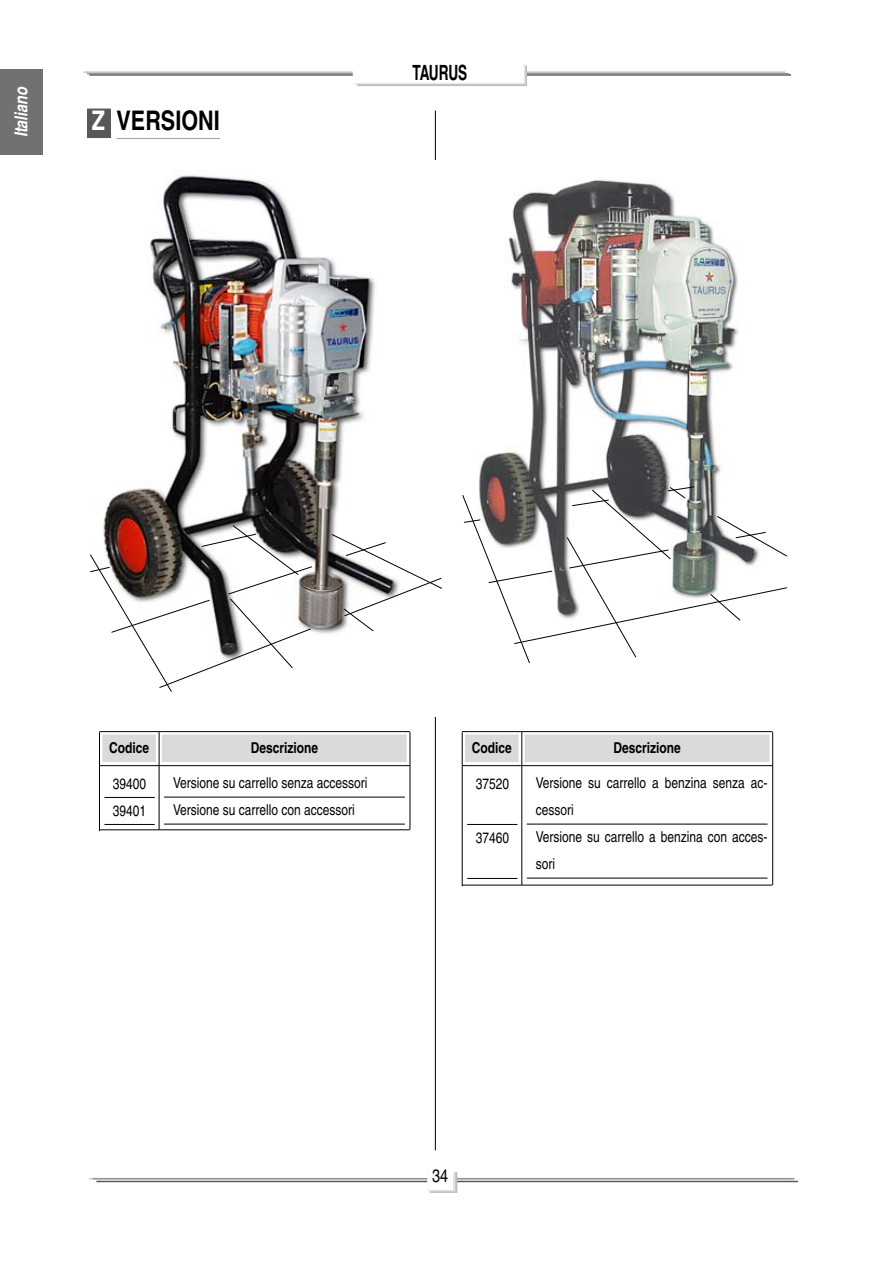
<style>
.page{position:relative;width:893px;height:1263px;background:#fff}
.page>*{position:absolute;margin:0;border:0;box-sizing:border-box;transform-origin:0 0}
.t1{font:700 27px "Helvetica";color:#000;scale:.8 1}
.t2{font:700 21px "Helvetica";letter-spacing:-.02em;color:#000;scale:.65 1}
.t3{font:italic 700 18px "Helvetica";color:#fff;scale:.8 1}
.t4{font:18px "Helvetica";color:#000;scale:.8 1}
.t5{font:15px/27px "Helvetica";color:#000;scale:.8 1}
.t6{font:700 15px "Helvetica";color:#000;scale:.8 1}
.s1{color:#fff}
</style>
<div class="page">
<hr style="left:89px;top:74px;width:702px;height:2px;background:#58585a">
<hr style="left:84px;top:71px;width:701px;height:2px;background:#c5c6c8">
<hr style="left:87px;top:73px;width:702px;height:1px;background:#929395">
<hr style="left:96px;top:1181px;width:702px;height:1px;background:#58585a">
<hr style="left:89px;top:1178px;width:702px;height:1px;background:#c5c6c8">
<hr style="left:93px;top:1178px;width:702px;height:1px;background:#929395">
<div style="left:430px;top:1172px;width:27px;height:21px;background:#cacbcd"></div>
<div style="left:427px;top:1172px;width:28px;height:19px;background:#e3e4e5"></div>
<div style="left:427px;top:1170px;width:26px;height:20px;background:#fff"></div>
<div style="left:357px;top:65px;width:170px;height:21px;background:#c8c9ca"></div>
<div style="left:355px;top:65px;width:170px;height:19px;background:#e3e4e5"></div>
<div style="left:353px;top:64px;width:171px;height:19px;background:#fff"></div>
<div style="left:0;top:70px;width:42px;height:85px;background:#707173"></div>
<hr style="left:435px;top:111px;width:1px;height:1039px;background:#000">
<div style="left:423px;top:160px;width:25px;height:557px;background:#fff"></div>
<img style="left:103px;top:175px;width:272px;height:459px">
<img style="left:479px;top:180px;width:259px;height:306px">
<svg style="left:90px;top:525px;width:222px;height:167px"></svg>
<svg style="left:332px;top:534px;width:110px;height:97px"></svg>
<svg style="left:462px;top:486px;width:325px;height:177px"></svg>
<div style="left:87px;top:109px;width:24px;height:29px;background:#58585a"></div>
<hr style="left:117px;top:138px;width:103px;height:1px;background:#9c9d9f">
<div style="left:99px;top:731px;width:60px;height:34px;background:#d9dadb;border:3px solid #fff"></div>
<div style="left:159px;top:731px;width:251px;height:34px;background:#d9dadb;border:3px solid #fff"></div>
<hr style="left:99px;top:731px;width:311px;height:1px;background:#000">
<hr style="left:99px;top:765px;width:311px;height:1px;background:#000">
<hr style="left:99px;top:829px;width:311px;height:1px;background:#000">
<hr style="left:164px;top:797px;width:241px;height:1px;background:#000">
<hr style="left:164px;top:824px;width:241px;height:1px;background:#000">
<hr style="left:104px;top:797px;width:51px;height:1px;background:#000">
<hr style="left:104px;top:824px;width:51px;height:1px;background:#000">
<hr style="left:159px;top:732px;width:1px;height:98px;background:#000">
<hr style="left:410px;top:732px;width:1px;height:98px;background:#000">
<hr style="left:99px;top:732px;width:1px;height:99px;background:#000">
<div style="left:462px;top:731px;width:60px;height:34px;background:#d9dadb;border:3px solid #fff"></div>
<div style="left:522px;top:731px;width:250px;height:34px;background:#d9dadb;border:3px solid #fff"></div>
<hr style="left:462px;top:731px;width:310px;height:1px;background:#000">
<hr style="left:462px;top:765px;width:310px;height:1px;background:#000">
<hr style="left:462px;top:885px;width:310px;height:1px;background:#000">
<hr style="left:527px;top:824px;width:240px;height:1px;background:#000">
<hr style="left:527px;top:878px;width:240px;height:1px;background:#000">
<hr style="left:467px;top:824px;width:50px;height:1px;background:#000">
<hr style="left:467px;top:878px;width:50px;height:1px;background:#000">
<hr style="left:522px;top:732px;width:1px;height:153px;background:#000">
<hr style="left:772px;top:732px;width:1px;height:153px;background:#000">
<hr style="left:462px;top:732px;width:1px;height:154px;background:#000">
<p class="t3" style="left:10px;top:137px;width:66px;rotate:-90deg">Italiano</p>
<h1 class="t1" style="left:92px;top:104px;width:161px"><span class="s1">Z</span> VERSIONI</h1>
<h2 class="t2" style="left:413px;top:60px;width:86px">TAURUS</h2>
<p class="t6" style="left:109px;top:738px;width:52px">Codice</p>
<p class="t6" style="left:251px;top:738px;width:86px">Descrizione</p>
<p class="t5" style="left:173px;top:770px;width:245px">Versione su carrello senza accessori<br>Versione su carrello con accessori</p>
<p class="t5" style="left:113px;top:770px;width:43px">39400<br>39401</p>
<p class="t6" style="left:472px;top:738px;width:52px">Codice</p>
<p class="t6" style="left:613px;top:738px;width:86px">Descrizione</p>
<p class="t5" style="left:536px;top:770px;width:291px">Versione su carrello a benzina senza ac&shy;cessori<br>Versione su carrello a benzina con acces&shy;sori</p>
<p class="t5" style="left:476px;top:770px;width:43px">37520</p>
<p class="t5" style="left:476px;top:824px;width:43px">37460</p>
<p class="t4" style="left:432px;top:1165px;width:22px">34</p>
</div>
